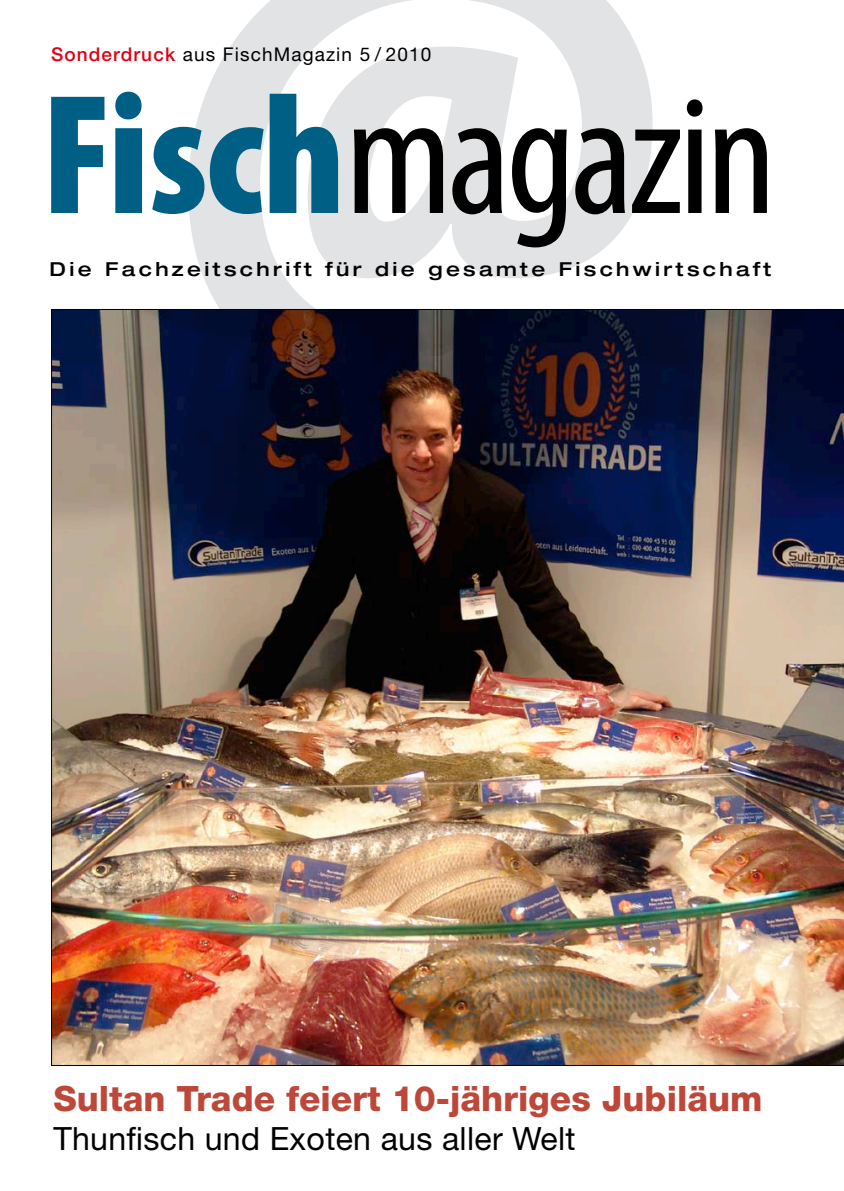
<style>
.page{position:relative;width:844px;height:1191px;background:#fff}
.page>*{position:absolute;margin:0;border:0;box-sizing:border-box;transform-origin:0 0}
.t1{font:700 652.4px "The Sans";color:#e1e3e4}
.t2{font:condensed 172.2px "Myriad Pro";letter-spacing:-.025em;color:#000}
.t3{font:800 35px "Helvetica Neue LT Std";color:#bd483a}
.t4{font:32.02px "Helvetica Neue LT Std";letter-spacing:.01em;color:#000}
.t5{font:500 expanded 19.25px "Helvetica Neue LT Std";letter-spacing:.175em;color:#000}
.t6{font:18.9px "Helvetica Neue LT Std";letter-spacing:.06em;color:#000}
.s1{font-weight:500;color:#e20015}
.s2{font-weight:900;color:#005f85}
</style>
<div class="page">
<img style="left:51px;top:309px;width:792px;height:756px">
<h1 class="t1" style="left:157px;top:-380px;width:531px">@</h1>
<p class="t6" style="left:51px;top:43px;width:382px"><span class="s1">Sonderdruck</span> aus FischMagazin 5 / 2010</p>
<h2 class="t2" style="left:41px;top:63px;width:736px"><span class="s2">Fisch</span>magazin</h2>
<p class="t5" style="left:50px;top:257px;width:723px">Die Fachzeitschrift für die gesamte Fischwirtschaft</p>
<h3 class="t3" style="left:53px;top:1078px;width:710px">Sultan Trade feiert 10-jähriges Jubiläum</h3>
<h3 class="t4" style="left:53px;top:1119px;width:523px">Thunfisch und Exoten aus aller Welt</h3>
</div>
